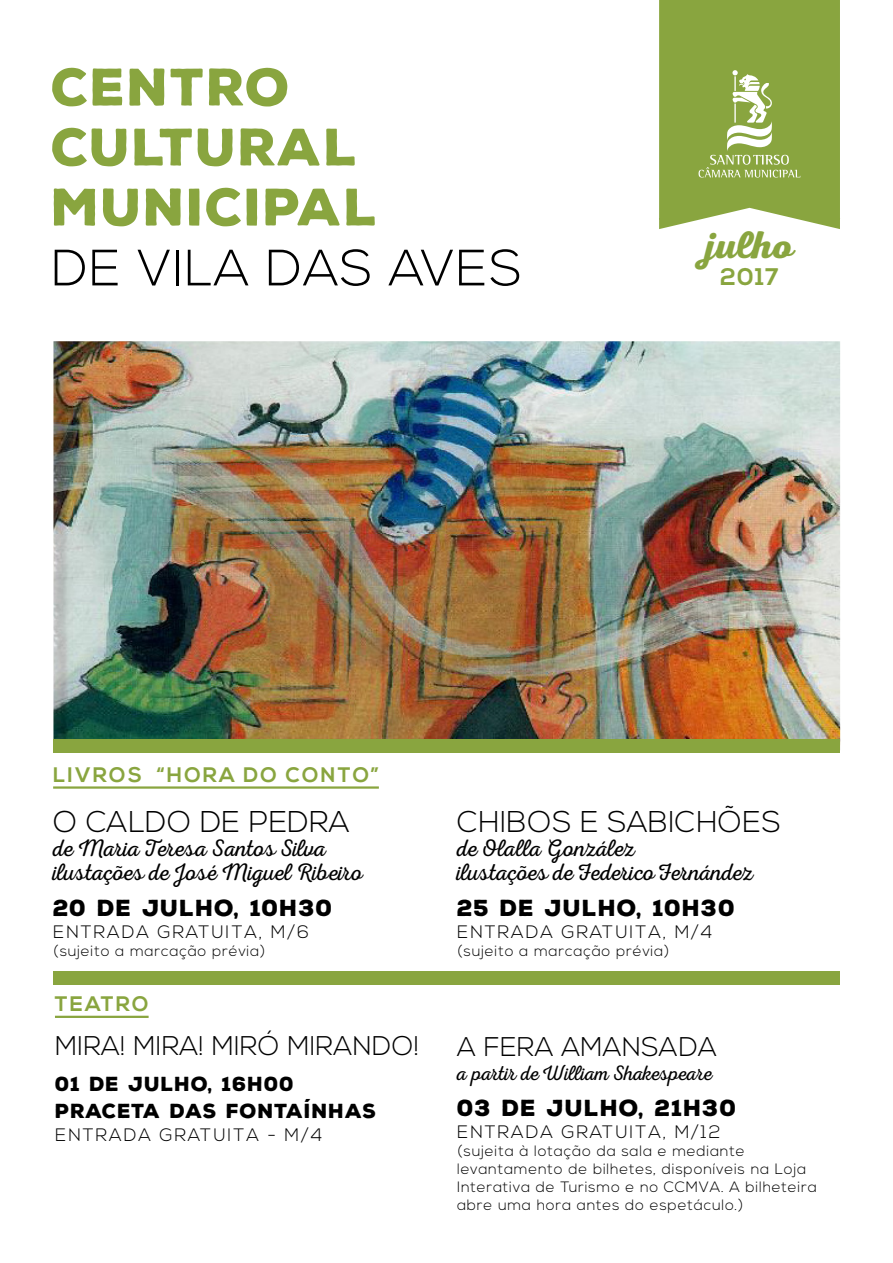
<style>
.page{position:relative;width:893px;height:1263px;background:#fff}
.page>*{position:absolute;margin:0;border:0;box-sizing:border-box;transform-origin:0 0}
.t1{font:900 51px/60px "Nexa Rust Sans";letter-spacing:.025em;color:#89a53f}
.t2{font:300 51px "Nexa";letter-spacing:.025em;color:#000}
.t3{font:39px "Nexa Script Free";color:#89a53f}
.t4{font:300 30px "Nexa";letter-spacing:.01em;color:#000}
.t5{font:300 27px "Nexa";letter-spacing:.01em;color:#000}
.t6{font:24px/24px "Nexa Rust Script L 0";color:#000}
.t7{font:700 24px "Nexa";color:#89a53f}
.t8{font:900 22.5px "Nexa Rust Sans";letter-spacing:.04em;color:#000}
.t9{font:21px "Nexa Rust Script L 0";color:#000}
.t10{font:700 21px "Nexa";letter-spacing:.1em;color:#89a53f}
.t11{font:900 19.65px/27px "Nexa Rust Sans";letter-spacing:.04em;color:#000}
.t12{font:300 18px "Nexa";letter-spacing:.1em;color:#000}
.t13{font:300 15px/18px "Nexa";letter-spacing:.05em;color:#000}
</style>
<div class="page">
<img style="left:53px;top:341px;width:787px;height:398px">
<svg style="left:659px;top:0;width:181px;height:229px;background:#94ad51"></svg>
<div style="left:53px;top:739px;width:787px;height:14px;background:#89a53f"></div>
<hr style="left:53px;top:786px;width:326px;height:3px;background:#89a53f">
<div style="left:53px;top:971px;width:787px;height:13px;background:#89a53f"></div>
<hr style="left:55px;top:1016px;width:94px;height:2px;background:#89a53f">
<h1 class="t1" style="left:52px;top:58px;width:328px">CENTRO<br>CULTURAL<br>MUNICIPAL</h1>
<h1 class="t2" style="left:52px;top:239px;width:472px">DE VILA DAS AVES</h1>
<h2 class="t3" style="left:705px;top:222px;width:90px">julho</h2>
<h3 class="t7" style="left:720px;top:263px;width:60px">2017</h3>
<h3 class="t10" style="left:53px;top:762px;width:327px">LIVROS “HORA DO CONTO”</h3>
<h3 class="t4" style="left:53px;top:804px;width:298px">O CALDO DE PEDRA</h3>
<h3 class="t6" style="left:53px;top:839px;width:310px">de Maria Teresa Santos Silva ilustações de José Miguel Ribeiro</h3>
<h3 class="t8" style="left:53px;top:892px;width:281px">20 DE JULHO, 10H30</h3>
<p class="t12" style="left:53px;top:921px;width:257px">ENTRADA GRATUITA, M/6</p>
<p class="t13" style="left:53px;top:942px;width:214px">(sujeito a marcação prévia)</p>
<h3 class="t10" style="left:55px;top:991px;width:95px">TEATRO</h3>
<h3 class="t5" style="left:55px;top:1030px;width:365px">MIRA! MIRA! MIRÓ MIRANDO!</h3>
<h3 class="t11" style="left:55px;top:1071px;width:323px">01 DE JULHO, 16H00<br>PRACETA DAS FONTAÍNHAS</h3>
<p class="t12" style="left:55px;top:1124px;width:269px">ENTRADA GRATUITA - M/4</p>
<h3 class="t4" style="left:457px;top:804px;width:325px">CHIBOS E SABICHÕES</h3>
<h3 class="t6" style="left:457px;top:839px;width:298px">de Olalla González<br>ilustações de Federico Fernández</h3>
<h3 class="t8" style="left:457px;top:892px;width:280px">25 DE JULHO, 10H30</h3>
<p class="t12" style="left:457px;top:921px;width:257px">ENTRADA GRATUITA, M/4</p>
<p class="t13" style="left:457px;top:942px;width:214px">(sujeito a marcação prévia)</p>
<h3 class="t5" style="left:457px;top:1031px;width:261px">A FERA AMANSADA</h3>
<h3 class="t9" style="left:457px;top:1061px;width:257px">a partir de William Shakespeare</h3>
<h3 class="t8" style="left:457px;top:1092px;width:281px">03 DE JULHO, 21H30</h3>
<p class="t12" style="left:457px;top:1122px;width:265px">ENTRADA GRATUITA, M/12</p>
<p class="t13" style="left:457px;top:1143px;width:361px">(sujeita à lotação da sala e mediante levantamento de bilhetes, disponíveis na Loja Interativa de Turismo e no CCMVA. A bilheteira abre uma hora antes do espetáculo.)</p>
</div>
